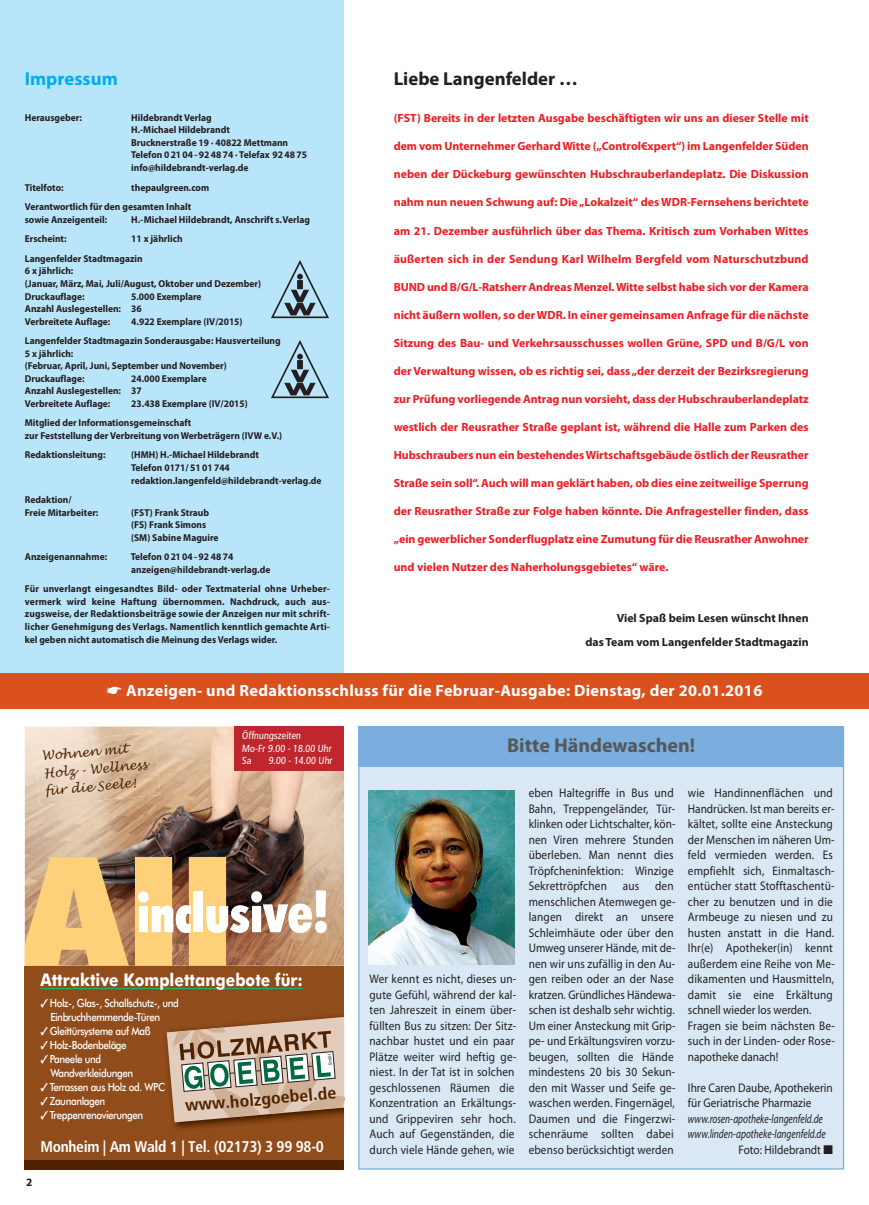
<style>
.page{position:relative;width:869px;height:1205px;background:#fff}
.page>*{position:absolute;margin:0;border:0;box-sizing:border-box;transform-origin:0 0}
.t1{font:52.62px "Futura BT Extra Black Condensed+T42";color:#fff;scale:.96 1}
.t2{font:700 20px "Myriad Pro";color:#57585a}
.t3{font:700 18.75px "Myriad Pro";color:#231f20}
.t4{font:700 18.75px "Myriad Pro";color:#00aeef}
.t5{font:17.5px "Futura BT Bold+T42";color:#fff;scale:.89 1}
.t6{font:16.88px "Frutiger 67 Bold Cn Bold Cn";color:#4e2200;scale:1.07 1}
.t7{font:700 16.25px "Myriad Pro";letter-spacing:.02em;color:#fff}
.t8{font:15.5px "Frutiger 67 Bold Cn Bold Cn";letter-spacing:-.02em;color:#fff}
.t9{font:12.5px/15.5px "Myriad Pro";letter-spacing:.015em;color:#231f20;scale:.9 1}
.t10{font:italic 12.5px "Myriad Pro";color:#231f20;scale:.75 1}
.t11{font:12.5px/17.5px "Lucida Handwrit+T42";color:#4e2200}
.t12{font:700 11.88px "Myriad Pro";color:#ee1d23}
.t13{font:700 11.88px/23.5px "Myriad Pro";color:#231f20;text-align:right}
.t14{font:11.25px/14px "Futura BT Medium+T42";letter-spacing:-.04em;color:#fff;scale:.87 1}
.t15{font:condensed 10.25px/12.2px "Frutiger";color:#fff}
.t16{font:700 10px/12.5px "Myriad Pro";color:#231f20;scale:.95 1}
.s1{font-size:55.75px}
</style>
<div class="page">
<div style="left:0;top:0;width:344px;height:709px;background:#b9e5fa"></div>
<img style="left:271px;top:340px;width:58px;height:59px">
<div style="left:0;top:673px;width:868px;height:36px;background:#da511d"></div>
<img style="left:271px;top:260px;width:58px;height:59px">
<div style="left:359px;top:728px;width:483px;height:440px;background:#dae7f5"></div>
<div style="left:358px;top:726px;width:485px;height:41px;background:#79aede"></div>
<img style="left:369px;top:790px;width:145px;height:174px">
<div style="left:25px;top:966px;width:319px;height:193px;background:#914c1c"></div>
<img style="left:25px;top:726px;width:319px;height:240px">
<svg style="left:25px;top:857px;width:201px;height:109px;background:#e0b46e"></svg>
<div style="left:25px;top:1159px;width:319px;height:10px;background:#4e2200"></div>
<hr style="left:40px;top:988px;width:263px;height:1px;background:#1eb26a">
<img style="left:173px;top:1015px;width:171px;height:114px">
<svg style="left:162px;top:1017px;width:182px;height:105px;background:#b49f87"></svg>
<img style="left:34px;top:732px;width:126px;height:73px">
<div style="left:235px;top:726px;width:109px;height:45px;background:#c0262d"></div>
<h3 class="t4" style="left:25px;top:72px;width:94px">Impressum</h3>
<h3 class="t3" style="left:393px;top:72px;width:185px">Liebe Langenfelder …</h3>
<p class="t12" style="left:393px;top:114px;width:416px">(FST) Bereits in der letzten Ausgabe beschäftigten wir uns an dieser Stelle mit</p>
<p class="t12" style="left:393px;top:142px;width:416px">dem vom Unternehmer Gerhard Witte („Control€xpert“) im Langenfelder Süden</p>
<p class="t12" style="left:393px;top:170px;width:416px">neben der Dückeburg gewünschten Hubschrauberlandeplatz. Die Diskussion</p>
<p class="t12" style="left:393px;top:198px;width:416px">nahm nun neuen Schwung auf: Die „Lokalzeit“ des WDR-Fernsehens berichtete</p>
<p class="t12" style="left:393px;top:226px;width:416px">am 21. Dezember ausführlich über das Thema. Kritisch zum Vorhaben Wittes</p>
<p class="t12" style="left:393px;top:254px;width:416px">äußerten sich in der Sendung Karl Wilhelm Bergfeld vom Naturschutzbund</p>
<p class="t12" style="left:393px;top:282px;width:416px">BUND und B/G/L-Ratsherr Andreas Menzel. Witte selbst habe sich vor der Kamera</p>
<p class="t12" style="left:393px;top:310px;width:416px">nicht äußern wollen, so der WDR. In einer gemeinsamen Anfrage für die nächste</p>
<p class="t12" style="left:393px;top:338px;width:416px">Sitzung des Bau- und Verkehrsausschusses wollen Grüne, SPD und B/G/L von</p>
<p class="t12" style="left:393px;top:366px;width:416px">der Verwaltung wissen, ob es richtig sei, dass „der derzeit der Bezirksregierung</p>
<p class="t12" style="left:393px;top:394px;width:416px">zur Prüfung vorliegende Antrag nun vorsieht, dass der Hubschrauberlandeplatz</p>
<p class="t12" style="left:393px;top:422px;width:416px">westlich der Reusrather Straße geplant ist, während die Halle zum Parken des</p>
<p class="t12" style="left:393px;top:450px;width:416px">Hubschraubers nun ein bestehendes Wirtschaftsgebäude östlich der Reusrather</p>
<p class="t12" style="left:393px;top:478px;width:416px">Straße sein soll“. Auch will man geklärt haben, ob dies eine zeitweilige Sperrung</p>
<p class="t12" style="left:393px;top:507px;width:416px">der Reusrather Straße zur Folge haben könnte. Die Anfragesteller finden, dass</p>
<p class="t12" style="left:393px;top:535px;width:416px">„ein gewerblicher Sonderflugplatz eine Zumutung für die Reusrather Anwohner</p>
<p class="t12" style="left:393px;top:563px;width:276px">und vielen Nutzer des Naherholungsgebietes“ wäre.</p>
<p class="t13" style="left:585px;top:607px;width:225px">Viel Spaß beim Lesen wünscht Ihnen<br>das Team vom Langenfelder Stadtmagazin</p>
<h3 class="t7" style="left:107px;top:684px;width:657px">☛ Anzeigen- und Redaktionsschluss für die Februar-Ausgabe: Dienstag, der 20.01.2016</h3>
<p class="t16" style="left:25px;top:112px;width:62px">Herausgeber:</p>
<p class="t16" style="left:131px;top:112px;width:186px">Hildebrandt Verlag<br>H.-Michael Hildebrandt<br>Brucknerstraße 19 · 40822 Mettmann<br>Telefon 0 21 04 - 92 48 74 · Telefax 92 48 75 info@hildebrandt-verlag.de</p>
<p class="t16" style="left:25px;top:182px;width:42px">Titelfoto:</p>
<p class="t16" style="left:25px;top:178px;width:195px;line-height:19.6px;text-indent:106px">thepaulgreen.com<br>Verantwortlich für den gesamten Inhalt</p>
<p class="t16" style="left:25px;top:214px;width:88px">sowie Anzeigenteil:</p>
<p class="t16" style="left:131px;top:214px;width:189px">H.-Michael Hildebrandt, Anschrift s.Verlag</p>
<p class="t16" style="left:25px;top:234px;width:45px">Erscheint:</p>
<p class="t16" style="left:25px;top:230px;width:167px;line-height:19.6px;text-indent:106px">11 x jährlich<br>Langenfelder Stadtmagazin</p>
<p class="t16" style="left:25px;top:266px;width:250px">6 x jährlich:<br>(Januar, März, Mai, Juli/August, Oktober und Dezember)<br>Druckauflage:</p>
<p class="t16" style="left:25px;top:291px;width:187px;text-indent:106px">5.000 Exemplare<br>Anzahl Auslegestellen: 36<br>Verbreitete Auflage:</p>
<p class="t16" style="left:25px;top:312px;width:271px;line-height:19.6px;text-indent:106px">4.922 Exemplare (IV/2015)<br>Langenfelder Stadtmagazin Sonderausgabe: Hausverteilung</p>
<p class="t16" style="left:25px;top:348px;width:214px">5 x jährlich:<br>(Februar, April, Juni, September und November)<br>Druckauflage:</p>
<p class="t16" style="left:25px;top:373px;width:193px;text-indent:106px">24.000 Exemplare<br>Anzahl Auslegestellen: 37<br>Verbreitete Auflage:</p>
<p class="t16" style="left:25px;top:394px;width:236px;line-height:19.6px;text-indent:106px">23.438 Exemplare (IV/2015)<br>Mitglied der Informationsgemeinschaft</p>
<p class="t16" style="left:25px;top:426px;width:272px;line-height:19.6px">zur Feststellung der Verbreitung von Werbeträgern (IVW e.V.)<br>Redaktionsleitung:</p>
<p class="t16" style="left:131px;top:450px;width:202px">(HMH) H.-Michael Hildebrandt<br>Telefon 0171/ 51 01 744 redaktion.langenfeld@hildebrandt-verlag.de</p>
<p class="t16" style="left:25px;top:494px;width:79px">Redaktion/<br>Freie Mitarbeiter:</p>
<p class="t16" style="left:131px;top:507px;width:93px">(FST) Frank Straub (FS) Frank Simons (SM) Sabine Maguire</p>
<p class="t16" style="left:25px;top:551px;width:88px">Anzeigenannahme:</p>
<p class="t16" style="left:131px;top:551px;width:148px">Telefon 0 21 04 - 92 48 74 anzeigen@hildebrandt-verlag.de</p>
<p class="t16" style="left:25px;top:584px;width:322px;text-align:justify">Für unverlangt eingesandtes Bild- oder Textmaterial ohne Urheber - vermerk wird keine Haftung übernommen. Nachdruck, auch aus - zugsweise, der Redaktionsbeiträge sowie der An zeigen nur mit schrift&shy;licher Genehmigung des Verlags. Namentlich kenntlich gemachte Arti&shy;kel geben nicht auto matisch die Meinung des Verlags wider.</p>
<p class="t11" style="left:41px;top:747px;width:105px;rotate:-5deg">Wohnen mit<br>Holz - Wellness für die Seele!</p>
<p class="t15" style="left:242px;top:730px;width:92px">Öffnungszeiten<br>Mo-Fr 9.00 - 18.00 Uhr<br>Sa</p>
<p class="t15" style="left:268px;top:755px;width:66px">9.00 - 14.00 Uhr</p>
<h1 class="t1" style="left:137px;top:881px;width:201px">inclusi<span class="s1">ve!</span></h1>
<h3 class="t5" style="left:40px;top:970px;width:296px">Attraktive Komplettangebote für:</h3>
<p class="t14" style="left:50px;top:996px;width:150px">Holz-, Glas-, Schallschutz-, und<br>Einbruchhemmende-Türen<br>Gleittürsysteme auf Maß<br>Holz-Bodenbeläge<br>Paneele und<br>Wandverkleidungen<br>Terrassen aus Holz od. WPC<br>Zaunanlagen<br>Treppenrenovierungen</p>
<h3 class="t6" style="left:184px;top:1097px;width:143px;rotate:-5deg">www.holzgoebel.de</h3>
<p class="t8" style="left:40px;top:1138px;width:285px">Monheim | Am Wald 1 | Tel. (02173) 3 99 98-0</p>
<h2 class="t2" style="left:507px;top:738px;width:189px">Bitte Händewaschen!</h2>
<p class="t9" style="left:369px;top:972px;width:165px">Wer kennt es nicht, dieses un&shy;gute Gefühl, während der kal&shy;ten Jahreszeit in einem über&shy;füllten Bus zu sitzen: Der Sitz&shy;nachbar hustet und ein paar<br>Plätze weiter wird heftig ge&shy;niest. In der Tat ist in solchen geschlossenen Räumen die<br>Konzentration an Erkältungs&shy;und Grippeviren sehr hoch.<br>Auch auf Gegenständen, die durch viele Hände gehen, wie</p>
<p class="t9" style="left:528px;top:786px;width:164px">eben Haltegriffe in Bus und<br>Bahn, Treppengeländer, Tür&shy;klinken oder Lichtschalter, kön&shy;nen Viren mehrere Stunden überleben. Man nennt dies<br>Tröpfcheninfektion: Winzige<br>Sekrettröpfchen</p>
<p class="t9" style="left:528px;top:879px;width:165px;text-indent:126px">den menschlichen Atemwegen ge&shy;langen direkt an unsere<br>Schleimhäute oder über den<br>Umweg unserer Hände, mit de&shy;nen wir uns zufällig in den Au&shy;gen reiben oder an der Nase kratzen. Gründliches Händewa&shy;schen ist deshalb sehr wichtig.<br>Um einer Ansteckung mit Grip&shy;pe- und Erkältungsviren vorzu&shy;beugen, sollten die Hände mindestens 20 bis 30 Sekun&shy;den mit Wasser und Seife ge&shy;waschen werden. Fingernägel,<br>Daumen und die Fingerzwi&shy;schenräume sollten dabei ebenso berücksichtigt werden</p>
<p class="t9" style="left:622px;top:879px;width:20px">aus</p>
<p class="t9" style="left:687px;top:786px;width:165px">wie Handinnenflächen und<br>Handrücken. Ist man bereits er&shy;kältet, sollte eine Ansteckung der Menschen im näheren Um&shy;feld vermieden werden. Es empfiehlt sich, Einmaltasch&shy;entücher statt Stofftaschentü&shy;cher zu benutzen und in die<br>Armbeuge zu niesen und zu husten anstatt in die Hand.<br>Ihr(e) Apotheker(in) kennt außerdem eine Reihe von Me&shy;dikamenten und Hausmitteln, damit sie eine Erkältung schnell wieder los werden.<br>Fragen sie beim nächsten Be&shy;such in der Linden- oder Rose&shy;napotheke danach!</p>
<p class="t9" style="left:687px;top:1081px;width:162px">Ihre Caren Daube, Apothekerin für Geriatrische Pharmazie</p>
<p class="t10" style="left:687px;top:1114px;width:181px">www.rosen-apotheke-langenfeld.de</p>
<p class="t10" style="left:687px;top:1129px;width:185px">www.linden-apotheke-langenfeld.de</p>
<p class="t9" style="left:738px;top:1143px;width:106px">Foto: Hildebrandt ■</p>
</div>
